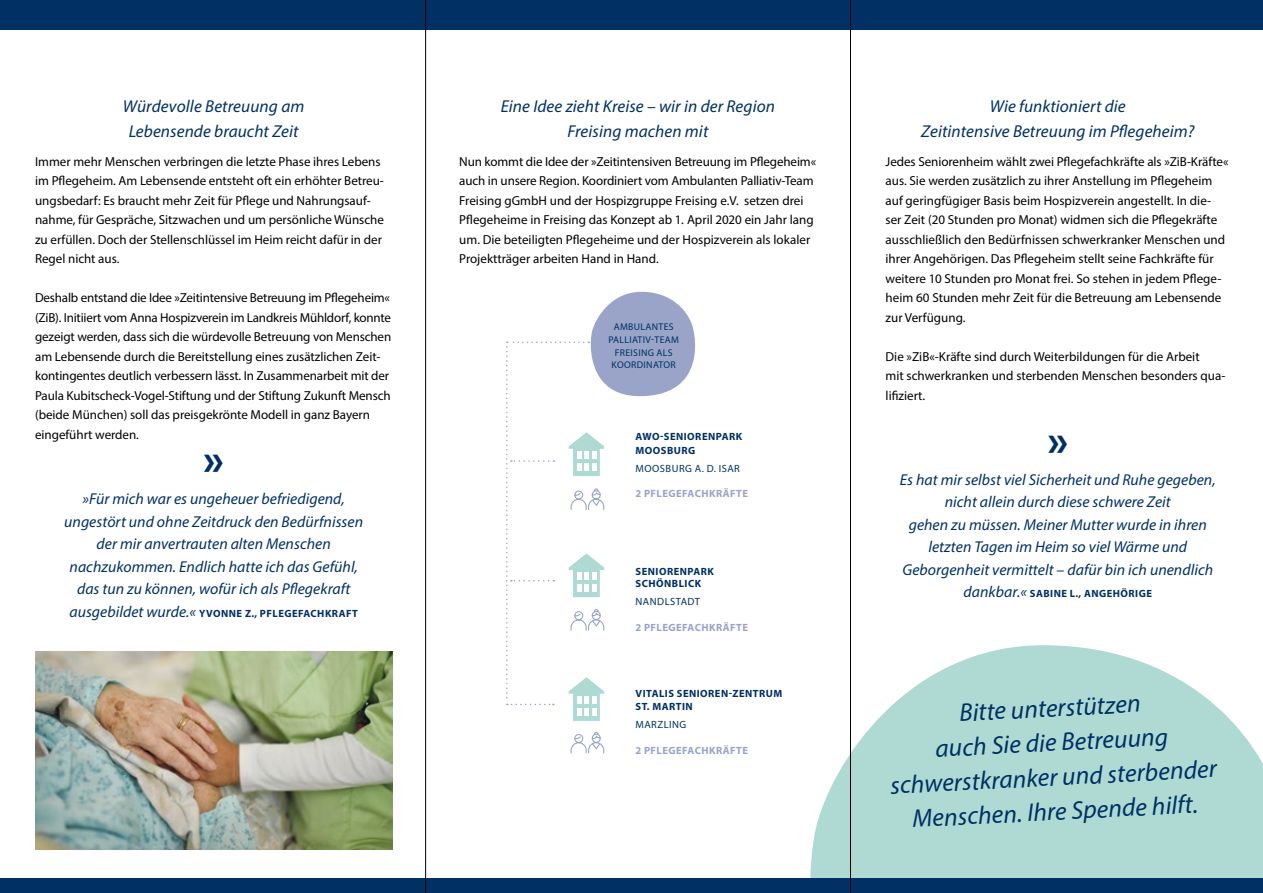
<style>
.page{position:relative;width:1263px;height:893px;background:#fff}
.page>*{position:absolute;margin:0;border:0;box-sizing:border-box;transform-origin:0 0}
.t1{font:700 45px "Myriad Pro";color:#003064}
.t2{font:italic 25.5px/34.5px "Myriad Pro";color:#003064;text-align:center}
.t3{font:italic 17.25px/24.3px "Myriad Pro";letter-spacing:.005em;color:#003064;text-align:center}
.t4{font:italic 15.75px/22.5px "Myriad Pro";letter-spacing:.005em;color:#003064;text-align:center}
.t5{font:13.05px/19.5px "Myriad Pro";letter-spacing:-.005em;color:#000}
.t6{font:700 10.5px/13.5px "Myriad Pro";letter-spacing:.045em;color:#003064}
.t7{font:700 10.5px "Myriad Pro";letter-spacing:.045em;color:#99a4c8}
.t8{font:10.5px "Myriad Pro";letter-spacing:.045em;color:#003064}
.t9{font:9.75px/12.8px "Myriad Pro";letter-spacing:.035em;color:#003064;text-align:center}
.s1{font-weight:400;font-style:italic;font-size:15.75px}
</style>
<div class="page">
<div style="left:0;top:0;width:1263px;height:30px;background:#003064"></div>
<svg style="left:810px;top:645px;width:453px;height:233px;fill:#aedad3"></svg>
<div style="left:0;top:878px;width:1263px;height:15px;background:#003064"></div>
<svg style="left:570px;top:731px;width:35px;height:23px"></svg>
<svg style="left:506px;top:291px;width:190px;height:430px"></svg>
<img style="left:35px;top:651px;width:357px;height:198px">
<hr style="left:850px;top:0;width:1px;height:893px;background:#000">
<hr style="left:425px;top:0;width:1px;height:893px;background:#000">
<h3 class="t3" style="left:123px;top:94px;width:183px">Würdevolle Betreuung am<br>Lebensende braucht Zeit</h3>
<p class="t5" style="left:35px;top:151px;width:350px">Immer mehr Menschen verbringen die letzte Phase ihres Lebens im Pflegeheim. Am Lebensende entsteht oft ein erhöhter Betreu&shy;ungsbedarf: Es braucht mehr Zeit für Pflege und Nahrungsauf&shy;nahme, für Gespräche, Sitzwachen und um persönliche Wünsche zu erfüllen. Doch der Stellenschlüssel im Heim reicht dafür in der Regel nicht aus.</p>
<p class="t5" style="left:35px;top:288px;width:358px">Deshalb entstand die Idee »Zeitintensive Betreuung im Pflegeheim« (ZiB). Initiiert vom Anna Hospizverein im Landkreis Mühldorf, konnte gezeigt werden, dass sich die würdevolle Betreuung von Menschen am Lebensende durch die Bereitstellung eines zusätzlichen Zeit&shy;kontingentes deutlich verbessern lässt. In Zusammenarbeit mit der Paula Kubitscheck-Vogel-Stiftung und der Stiftung Zukunft Mensch (beide München) soll das preisgekrönte Modell in ganz Bayern eingeführt werden.</p>
<h1 class="t1" style="left:203px;top:434px;width:22px">»</h1>
<p class="t4" style="left:64px;top:487px;width:300px">»Für mich war es ungeheuer befriedigend, ungestört und ohne Zeitdruck den Bedürfnissen der mir anvertrauten alten Menschen nachzukommen. Endlich hatte ich das Gefühl, das tun zu können, wofür ich als Pflegekraft</p>
<p class="t6" style="left:69px;top:606px;width:290px"><span class="s1">ausgebildet wurde.«</span> YVONNE Z., PFLEGEFACHKRAFT</p>
<h3 class="t3" style="left:501px;top:94px;width:276px">Eine Idee zieht Kreise – wir in der Region<br>Freising machen mit</h3>
<p class="t5" style="left:459px;top:151px;width:358px">Nun kommt die Idee der »Zeitintensiven Betreuung im Pflegeheim« auch in unsere Region. Koordiniert vom Ambulanten Palliativ-Team Freising gGmbH und der Hospizgruppe Freising e.V. setzen drei Pflegeheime in Freising das Konzept ab 1. April 2020 ein Jahr lang um. Die beteiligten Pflegeheime und der Hospizverein als lokaler Projektträger arbeiten Hand in Hand.</p>
<p class="t9" style="left:608px;top:320px;width:72px">AMBULANTES<br>PALLIATIV-TEAM<br>FREISING ALS<br>KOORDINATOR</p>
<p class="t6" style="left:636px;top:430px;width:108px">AWO-SENIORENPARK<br>MOOSBURG</p>
<p class="t8" style="left:636px;top:462px;width:106px">MOOSBURG A. D. ISAR</p>
<p class="t7" style="left:635px;top:487px;width:114px">2 PFLEGEFACHKRÄFTE</p>
<p class="t6" style="left:636px;top:565px;width:80px;line-height:12px">SENIORENPARK<br>SCHÖNBLICK</p>
<p class="t8" style="left:636px;top:595px;width:66px">NANDLSTADT</p>
<p class="t7" style="left:635px;top:620px;width:114px">2 PFLEGEFACHKRÄFTE</p>
<p class="t6" style="left:636px;top:686px;width:148px">VITALIS SENIOREN-ZENTRUM<br>ST. MARTIN</p>
<p class="t8" style="left:636px;top:718px;width:52px">MARZLING</p>
<p class="t7" style="left:635px;top:743px;width:114px">2 PFLEGEFACHKRÄFTE</p>
<h3 class="t3" style="left:921px;top:94px;width:275px">Wie funktioniert die<br>Zeitintensive Betreuung im Pflegeheim?</h3>
<p class="t5" style="left:885px;top:151px;width:344px">Jedes Seniorenheim wählt zwei Pflegefachkräfte als »ZiB-Kräfte« aus. Sie werden zusätzlich zu ihrer Anstellung im Pflegeheim auf geringfügiger Basis beim Hospizverein angestellt. In die&shy;ser Zeit (20 Stunden pro Monat) widmen sich die Pflegekräfte ausschließlich den Bedürfnissen schwerkranker Menschen und ihrer Angehörigen. Das Pflegeheim stellt seine Fachkräfte für weitere 10 Stunden pro Monat frei. So stehen in jedem Pflege&shy;heim 60 Stunden mehr Zeit für die Betreuung am Lebensende zur Verfügung.</p>
<p class="t5" style="left:885px;top:346px;width:341px">Die »ZiB«-Kräfte sind durch Weiterbildungen für die Arbeit<br>mit schwerkranken und sterbenden Menschen besonders qua&shy;lifiziert.</p>
<h1 class="t1" style="left:1047px;top:414px;width:22px">»</h1>
<p class="t4" style="left:900px;top:468px;width:317px">Es hat mir selbst viel Sicherheit und Ruhe gegeben, nicht allein durch diese schwere Zeit<br>gehen zu müssen. Meiner Mutter wurde in ihren letzten Tagen im Heim so viel Wärme und Geborgenheit vermittelt – dafür bin ich unendlich</p>
<p class="t6" style="left:963px;top:587px;width:190px"><span class="s1">dankbar.«</span> SABINE L., ANGEHÖRIGE</p>
<h2 class="t2" style="left:886px;top:699px;width:328px;rotate:-3deg">Bitte unterstützen<br>auch Sie die Betreuung schwerstkranker und sterbender<br>Menschen. Ihre Spende hilft.</h2>
</div>
